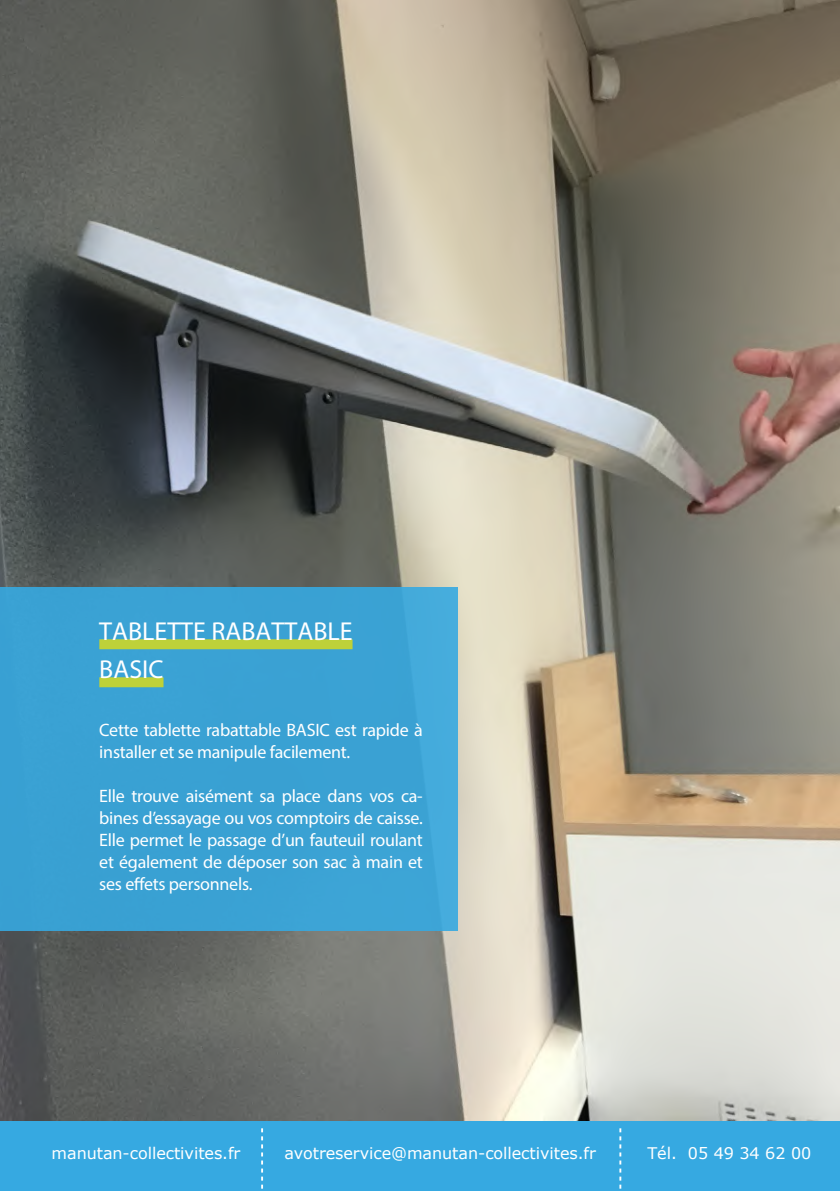
<style>
.page{position:relative;width:840px;height:1191px;background:#fff}
.page>*{position:absolute;margin:0;border:0;box-sizing:border-box;transform-origin:0 0}
.t1{font:26px/38px "Myriad Pro";color:#fff}
.t2{font:18px/22px "Myriad Pro";letter-spacing:-.015em;color:#fff}
.t3{font:16px "Verdana";letter-spacing:-.005em;color:#fff}
</style>
<div class="page">
<img style="left:0;top:0;width:839px;height:1122px">
<div style="left:0;top:1122px;width:839px;height:69px;background:#36a9e1"></div>
<div style="left:0;top:587px;width:457px;height:343px;background:#3aa1d3"></div>
<svg style="left:619px;top:1128px;width:2px;height:60px"></svg>
<svg style="left:261px;top:1128px;width:2px;height:60px"></svg>
<div style="left:99px;top:639px;width:253px;height:10px;background:#bed139"></div>
<div style="left:99px;top:677px;width:64px;height:10px;background:#bed139"></div>
<h1 class="t1" style="left:99px;top:612px;width:254px">TABLETTE RABATTABLE<br>BASIC</h1>
<p class="t2" style="left:99px;top:719px;width:325px">Cette tablette rabattable BASIC est rapide à installer et se manipule facilement.</p>
<p class="t2" style="left:99px;top:785px;width:325px;text-align:justify">Elle trouve aisément sa place dans vos ca&shy;bines d’essayage ou vos comptoirs de caisse.<br>Elle permet le passage d’un fauteuil roulant et également de déposer son sac à main et ses effets personnels.</p>
<p class="t3" style="left:52px;top:1142px;width:190px">manutan-collectivites.fr</p>
<p class="t3" style="left:284px;top:1142px;width:313px">avotreservice@manutan-collectivites.fr</p>
<p class="t3" style="left:647px;top:1142px;width:165px">Tél. 05 49 34 62 00</p>
</div>
